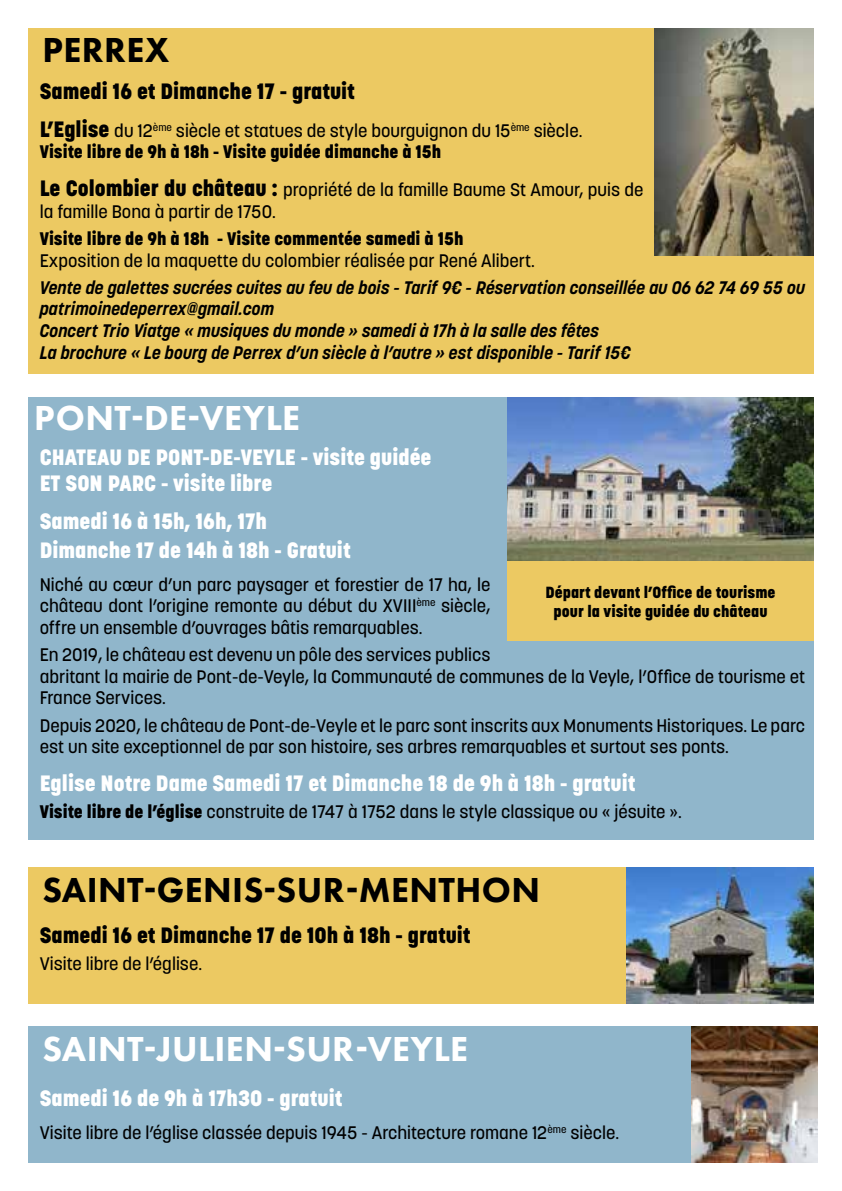
<style>
.page{position:relative;width:842px;height:1191px;background:#fff}
.page>*{position:absolute;margin:0;border:0;box-sizing:border-box;transform-origin:0 0}
.t1{font:800 36px "Futura PT";letter-spacing:.01em;color:#fff}
.t2{font:800 36px "Futura PT";letter-spacing:.01em;color:#000}
.t3{font:800 22px/26.4px "Korolev";color:#fff}
.t4{font:800 22px "Korolev";color:#000}
.t5{font:500 18px/21.6px "Korolev";color:#000}
.t6{font:italic 700 18px/21.6px "Korolev";color:#000}
.t7{font:800 18px "Korolev";color:#000}
.t8{font:800 16px/19.2px "Korolev";color:#000;text-align:center}
.s1{font-weight:800;font-size:22px}
.s2{font-weight:800}
</style>
<div class="page">
<div style="left:28px;top:397px;width:786px;height:442px;background:#90b6cb"></div>
<div style="left:28px;top:28px;width:786px;height:346px;background:#ecc962"></div>
<img style="left:655px;top:28px;width:159px;height:227px">
<img style="left:507px;top:397px;width:307px;height:164px">
<div style="left:507px;top:561px;width:307px;height:80px;background:#ecc962"></div>
<div style="left:28px;top:1026px;width:786px;height:136px;background:#90b6cb"></div>
<div style="left:28px;top:867px;width:786px;height:136px;background:#ecc962"></div>
<img style="left:626px;top:867px;width:188px;height:136px">
<img style="left:692px;top:1026px;width:126px;height:136px">
<h1 class="t2" style="left:43px;top:27px;width:128px">PERREX</h1>
<p class="t4" style="left:40px;top:77px;width:317px">Samedi 16 et Dimanche 17 - gratuit</p>
<p class="t5" style="left:40px;top:120px;width:544px"><span class="s1">L’Eglise</span> du 12<sup>ème</sup> siècle et statues de style bourguignon du 15<sup>ème</sup> siècle.<br><span class="s2">Visite libre de 9h à 18h - Visite guidée dimanche à 15h</span></p>
<p class="t5" style="left:40px;top:179px;width:605px"><span class="s1">Le Colombier du château :</span> propriété de la famille Baume St Amour, puis de la famille Bona à partir de 1750.</p>
<p class="t7" style="left:40px;top:227px;width:425px">Visite libre de 9h à 18h - Visite commentée samedi à 15h</p>
<p class="t5" style="left:40px;top:249px;width:497px">Exposition de la maquette du colombier réalisée par René Alibert.</p>
<p class="t6" style="left:40px;top:277px;width:767px">Vente de galettes sucrées cuites au feu de bois - Tarif 9€ - Réservation conseillée au 06 62 74 69 55 ou patrimoinedeperrex@gmail.com<br>Concert Trio Viatge « musiques du monde » samedi à 17h à la salle des fêtes<br>La brochure « Le bourg de Perrex d’un siècle à l’autre » est disponible - Tarif 15€</p>
<h1 class="t1" style="left:34px;top:395px;width:268px">PONT-DE-VEYLE</h1>
<p class="t3" style="left:40px;top:444px;width:393px">CHATEAU DE PONT-DE-VEYLE - visite guidée<br>ET SON PARC - visite libre</p>
<p class="t3" style="left:40px;top:507px;width:312px;line-height:28.8px">Samedi 16 à 15h, 16h, 17h<br>Dimanche 17 de 14h à 18h - Gratuit</p>
<p class="t5" style="left:40px;top:573px;width:452px;text-align:justify">Niché au cœur d’un parc paysager et forestier de 17 ha, le château dont l’origine remonte au début du XVIII<sup>ème</sup> siècle, offre un ensemble d’ouvrages bâtis remarquables.</p>
<p class="t5" style="left:40px;top:644px;width:767px">En 2019, le château est devenu un pôle des services publics<br>abritant la mairie de Pont-de-Veyle, la Communauté de communes de la Veyle, l’Office de tourisme et<br>France Services.</p>
<p class="t5" style="left:40px;top:714px;width:767px">Depuis 2020, le château de Pont-de-Veyle et le parc sont inscrits aux Monuments Historiques. Le parc est un site exceptionnel de par son histoire, ses arbres remarquables et surtout ses ponts.</p>
<p class="t3" style="left:40px;top:770px;width:597px">Eglise Notre Dame Samedi 17 et Dimanche 18 de 9h à 18h - gratuit</p>
<p class="t5" style="left:40px;top:801px;width:644px"><span class="s2">Visite libre de l’église</span> construite de 1747 à 1752 dans le style classique ou « jésuite ».</p>
<p class="t8" style="left:546px;top:582px;width:231px">Départ devant l’Office de tourisme pour la visite guidée du château</p>
<h1 class="t2" style="left:43px;top:867px;width:499px">SAINT-GENIS-SUR-MENTHON</h1>
<p class="t4" style="left:40px;top:921px;width:432px">Samedi 16 et Dimanche 17 de 10h à 18h - gratuit</p>
<p class="t5" style="left:40px;top:952px;width:164px">Visite libre de l’église.</p>
<h1 class="t1" style="left:43px;top:1026px;width:427px">SAINT-JULIEN-SUR-VEYLE</h1>
<p class="t3" style="left:40px;top:1084px;width:304px">Samedi 16 de 9h à 17h30 - gratuit</p>
<p class="t5" style="left:40px;top:1121px;width:581px">Visite libre de l’église classée depuis 1945 - Architecture romane 12<sup>ème</sup> siècle.</p>
</div>
